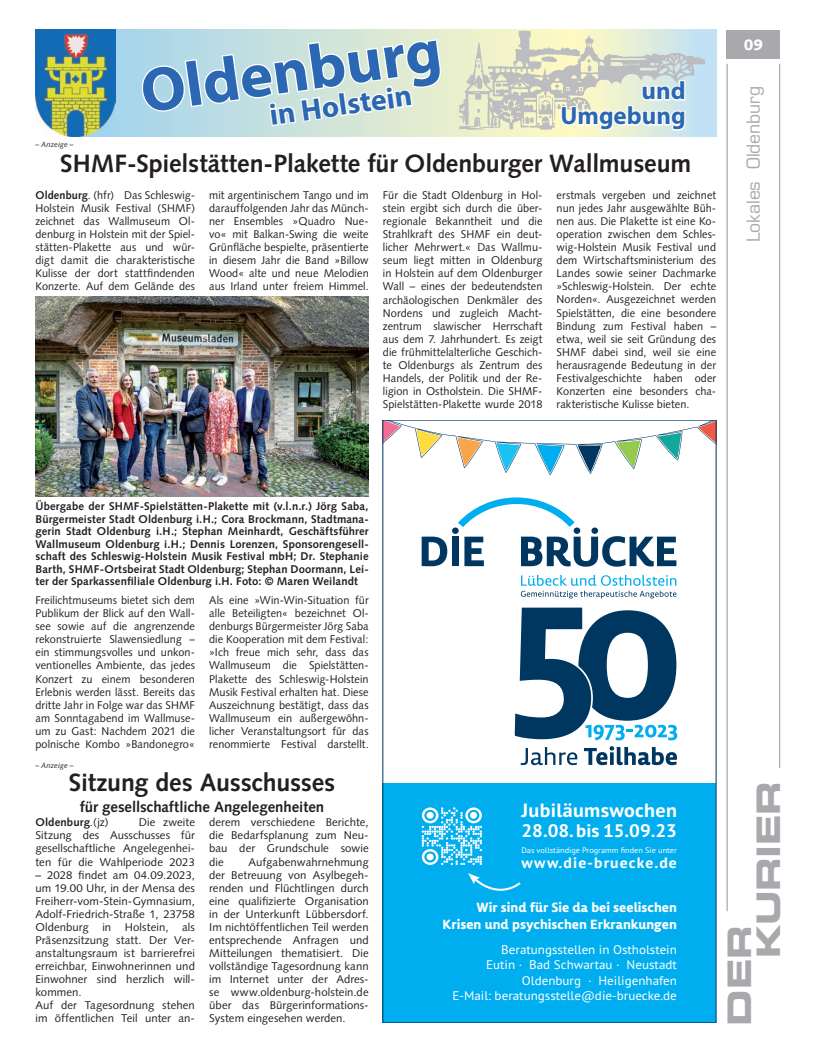
<style>
.page{position:relative;width:819px;height:1053px;background:#fff}
.page>*{position:absolute;margin:0;border:0;box-sizing:border-box;transform-origin:0 0}
.t1{font:700 62.5px "Myriad Pro";color:#2b67b2}
.t2{font:32.5px/28.9px "Eurostile LT Std Bold Ex 2";letter-spacing:-.01em;color:#a8a9ad}
.t3{font:700 30px "Myriad Pro";color:#2b67b2}
.t4{font:700 25px "Syntax LT Std";letter-spacing:-.005em;color:#231f20}
.t5{font:700 25px/25px "Myriad Pro";color:#2b67b2;text-align:right}
.t6{font:700 19.25px "PT Sans Pro";letter-spacing:.015em;color:#fff;scale:1.04 1}
.t7{font:700 18.12px "PT Sans Pro";color:#fff;scale:1.04 1}
.t8{font:17.5px "Eurostile LT Std";letter-spacing:-.005em;color:#a8a9ad}
.t9{font:700 15px "Syntax LT Std";letter-spacing:-.005em;color:#231f20}
.t10{font:700 15px "PT Sans Pro";letter-spacing:.07em;color:#fff;scale:1.04 1}
.t11{font:900 15px "Syntax LT Std";color:#fff}
.t12{font:700 13.75px/16.5px "Lemon Sans Next";color:#fff;text-align:right;scale:1.04 1}
.t13{font:12.5px/15px "PT Sans Pro";color:#fff;text-align:right;scale:1.04 1}
.t14{font:11.25px/13px "Syntax";letter-spacing:.005em;color:#231f20;text-align:justify}
.t15{font:700 11.25px/12.5px "Syntax LT Std";letter-spacing:.01em;color:#231f20;text-align:justify}
.t16{font:700 11.25px "Syntax";letter-spacing:.01em;color:#231f20}
.t17{font:7.88px "PT Sans Pro";color:#fff;scale:1.04 1}
.t18{font:italic 7.5px "Syntax LT Std";letter-spacing:.015em;color:#231f20}
.s1{font-weight:700}
.s2{font-weight:400}
</style>
<div class="page">
<hr style="left:726px;top:64px;width:1px;height:847px;background:#939598">
<hr style="left:779px;top:64px;width:1px;height:703px;background:#939598">
<div style="left:726px;top:30px;width:54px;height:29px;background:#a8a9ad"></div>
<svg style="left:421px;top:536px;width:26px;height:30px"></svg>
<div style="left:451px;top:536px;width:7px;height:30px;background:#003760"></div>
<svg style="left:464px;top:536px;width:20px;height:30px"></svg>
<svg style="left:521px;top:536px;width:155px;height:30px"></svg>
<div style="left:573px;top:527px;width:7px;height:7px;background:#003760;border-radius:50%"></div>
<div style="left:452px;top:527px;width:6px;height:7px;background:#003760;border-radius:50%"></div>
<div style="left:591px;top:527px;width:7px;height:7px;background:#003760;border-radius:50%"></div>
<svg style="left:458px;top:497px;width:116px;height:30px"></svg>
<svg style="left:521px;top:575px;width:155px;height:23px"></svg>
<svg style="left:514px;top:607px;width:163px;height:158px"></svg>
<div style="left:383px;top:783px;width:333px;height:239px;background:#00aeef"></div>
<svg style="left:421px;top:807px;width:61px;height:58px"></svg>
<svg style="left:426px;top:811px;width:7px;height:7px"></svg>
<svg style="left:470px;top:811px;width:7px;height:7px"></svg>
<div style="left:426px;top:853px;width:7px;height:7px;background:#fff;border-radius:50%"></div>
<svg style="left:468px;top:873px;width:53px;height:18px"></svg>
<svg style="left:383px;top:420px;width:333px;height:55px"></svg>
<svg style="left:115px;top:30px;width:601px;height:106px;background:#c3dfdf"></svg>
<img style="left:35px;top:30px;width:80px;height:106px">
<svg style="left:141px;top:38px;width:302px;height:90px"></svg>
<img style="left:459px;top:30px;width:245px;height:102px">
<svg style="left:559px;top:65px;width:128px;height:71px"></svg>
<img style="left:35px;top:296px;width:334px;height:200px">
<p class="t1" style="left:136px;top:57px;width:304px;rotate:-8deg">Oldenburg</p>
<p class="t3" style="left:267px;top:98px;width:145px;rotate:-8deg">in Holstein</p>
<p class="t5" style="left:560px;top:79px;width:127px">und<br>Umgebung</p>
<p class="t18" style="left:35px;top:140px;width:40px">– Anzeige –</p>
<p class="t4" style="left:60px;top:149px;width:632px">SHMF-Spielstätten-Plakette für Oldenburger Wallmuseum</p>
<p class="t14" style="left:383px;top:188px;width:161px">Für die Stadt Oldenburg in Hol&shy;stein ergibt sich durch die über&shy;regionale Bekanntheit und die Strahlkraft des SHMF ein deut&shy;licher Mehrwert.« Das Wallmu&shy;seum liegt mitten in Oldenburg in Holstein auf dem Oldenburger Wall – eines der bedeutendsten archäologischen Denkmäler des Nordens und zugleich Macht&shy;zentrum slawischer Herrschaft aus dem 7. Jahrhundert. Es zeigt die frühmittelalterliche Geschich&shy;te Oldenburgs als Zentrum des Handels, der Politik und der Re&shy;ligion in Ostholstein. Die SHMF-Spielstätten-Plakette wurde 2018</p>
<p class="t14" style="left:556px;top:188px;width:161px">erstmals vergeben und zeichnet nun jedes Jahr ausgewählte Büh&shy;nen aus. Die Plakette ist eine Ko&shy;operation zwischen dem Schles&shy;wig-Holstein Musik Festival und dem Wirtschaftsministerium des Landes sowie seiner Dachmarke »Schleswig-Holstein. Der echte Norden«. Ausgezeichnet werden Spielstätten, die eine besondere Bindung zum Festival haben – etwa, weil sie seit Gründung des SHMF dabei sind, weil sie eine herausragende Bedeutung in der Festivalgeschichte haben oder Konzerten eine besonders cha&shy;rakteristische Kulisse bieten.</p>
<p class="t14" style="left:35px;top:188px;width:161px"><span class="s1">Oldenburg</span>. (hfr) Das Schleswig-Holstein Musik Festival (SHMF) zeichnet das Wallmuseum Ol&shy;denburg in Holstein mit der Spiel&shy;stätten-Plakette aus und wür&shy;digt damit die charakteristische Kulisse der dort stattfindenden Konzerte. Auf dem Gelände des</p>
<p class="t14" style="left:209px;top:188px;width:161px">mit argentinischem Tango und im darauffolgenden Jahr das Münch&shy;ner Ensembles »Quadro Nue&shy;vo« mit Balkan-Swing die weite Grünfläche bespielte, präsentierte in diesem Jahr die Band »Billow Wood« alte und neue Melodien aus Irland unter freiem Himmel.</p>
<p class="t11" style="left:743px;top:36px;width:21px">09</p>
<p class="t8" style="left:743px;top:242px;width:158px;rotate:-90deg">Lokales Oldenburg</p>
<p class="t15" style="left:35px;top:500px;width:335px">Übergabe der SHMF-Spielstätten-Plakette mit (v.l.n.r.) Jörg Saba, Bürgermeister Stadt Oldenburg i.H.; Cora Brockmann, Stadtmana&shy;gerin Stadt Oldenburg i.H.; Stephan Meinhardt, Geschäftsführer Wallmuseum Oldenburg i.H.; Dennis Lorenzen, Sponsorengesell&shy;schaft des Schleswig-Holstein Musik Festival mbH; Dr. Stephanie Barth, SHMF-Ortsbeirat Stadt Oldenburg; Stephan Doormann, Lei&shy;ter der Sparkassenfiliale Oldenburg i.H. Foto: © Maren Weilandt</p>
<p class="t14" style="left:209px;top:593px;width:161px">Als eine »Win-Win-Situation für alle Beteiligten« bezeichnet Ol&shy;denburgs Bürgermeister Jörg Saba die Kooperation mit dem Festival: »Ich freue mich sehr, dass das Wallmuseum die Spielstätten-Plakette des Schleswig-Holstein Musik Festival erhalten hat. Diese Auszeichnung bestätigt, dass das Wallmuseum ein außergewöhn&shy;licher Veranstaltungsort für das renommierte Festival darstellt.</p>
<p class="t4" style="left:69px;top:767px;width:268px">Sitzung des Ausschusses</p>
<p class="t9" style="left:80px;top:797px;width:246px">für gesellschaftliche Angelegenheiten</p>
<p class="t16" style="left:35px;top:816px;width:75px">Oldenburg<span class="s2">.(jz)</span></p>
<p class="t14" style="left:35px;top:593px;width:161px">Freilichtmuseums bietet sich dem Publikum der Blick auf den Wall&shy;see sowie auf die angrenzende rekonstruierte Slawensiedlung – ein stimmungsvolles und unkon&shy;ventionelles Ambiente, das jedes Konzert zu einem besonderen Erlebnis werden lässt. Bereits das dritte Jahr in Folge war das SHMF am Sonntagabend im Wallmuse&shy;um zu Gast: Nachdem 2021 die polnische Kombo »Bandonegro«</p>
<p class="t18" style="left:35px;top:761px;width:40px">– Anzeige –</p>
<p class="t14" style="left:209px;top:815px;width:161px">derem verschiedene Berichte, die Bedarfsplanung zum Neu&shy;bau der Grundschule sowie die</p>
<p class="t14" style="left:35px;top:815px;width:161px;text-indent:103px">Die zweite Sitzung des Ausschusses für gesellschaftliche Angelegenhei&shy;ten für die Wahlperiode 2023</p>
<p class="t14" style="left:35px;top:868px;width:161px;text-align:left">– 2028 findet am 04.09.2023, um 19.00 Uhr, in der Mensa des<br>Freiherr-vom-Stein-Gymnasium,<br>Adolf-Friedrich-Straße 1, 23758<br>Oldenburg in Holstein, als<br>Präsenzsitzung statt. Der Ver&shy;anstaltungsraum ist barrierefrei erreichbar, Einwohnerinnen und<br>Einwohner sind herzlich will&shy;kommen.<br>Auf der Tagesordnung stehen im öffentlichen Teil unter an-</p>
<p class="t14" style="left:209px;top:855px;width:161px;text-indent:39px">Aufgabenwahrnehmung der Betreuung von Asylbegeh&shy;renden und Flüchtlingen durch eine qualifizierte Organisation in der Unterkunft Lübbersdorf.<br>Im nichtöffentlichen Teil werden entsprechende Anfragen und Mitteilungen thematisiert. Die vollständige Tagesordnung kann im Internet unter der Adres&shy;se www.oldenburg-holstein.de über das Bürgerinformations-System eingesehen werden.</p>
<p class="t6" style="left:521px;top:797px;width:151px">Jubiläumswochen</p>
<p class="t7" style="left:521px;top:819px;width:151px">28.08. bis 15.09.23</p>
<p class="t17" style="left:521px;top:844px;width:151px">Das vollständige Programm finden Sie unter</p>
<p class="t10" style="left:521px;top:852px;width:151px">www.die-bruecke.de</p>
<p class="t12" style="left:442px;top:899px;width:227px">Wir sind für Sie da bei seelischen<br>Krisen und psychischen Erkrankungen</p>
<p class="t13" style="left:452px;top:942px;width:217px">Beratungsstellen in Ostholstein<br>Eutin · Bad Schwartau · Neustadt Oldenburg · Heiligenhafen<br>E-Mail: beratungsstelle@die-bruecke.de</p>
<p class="t2" style="left:724px;top:958px;width:179px;text-indent:-67px;rotate:-90deg">DER<br>KURIER</p>
</div>
